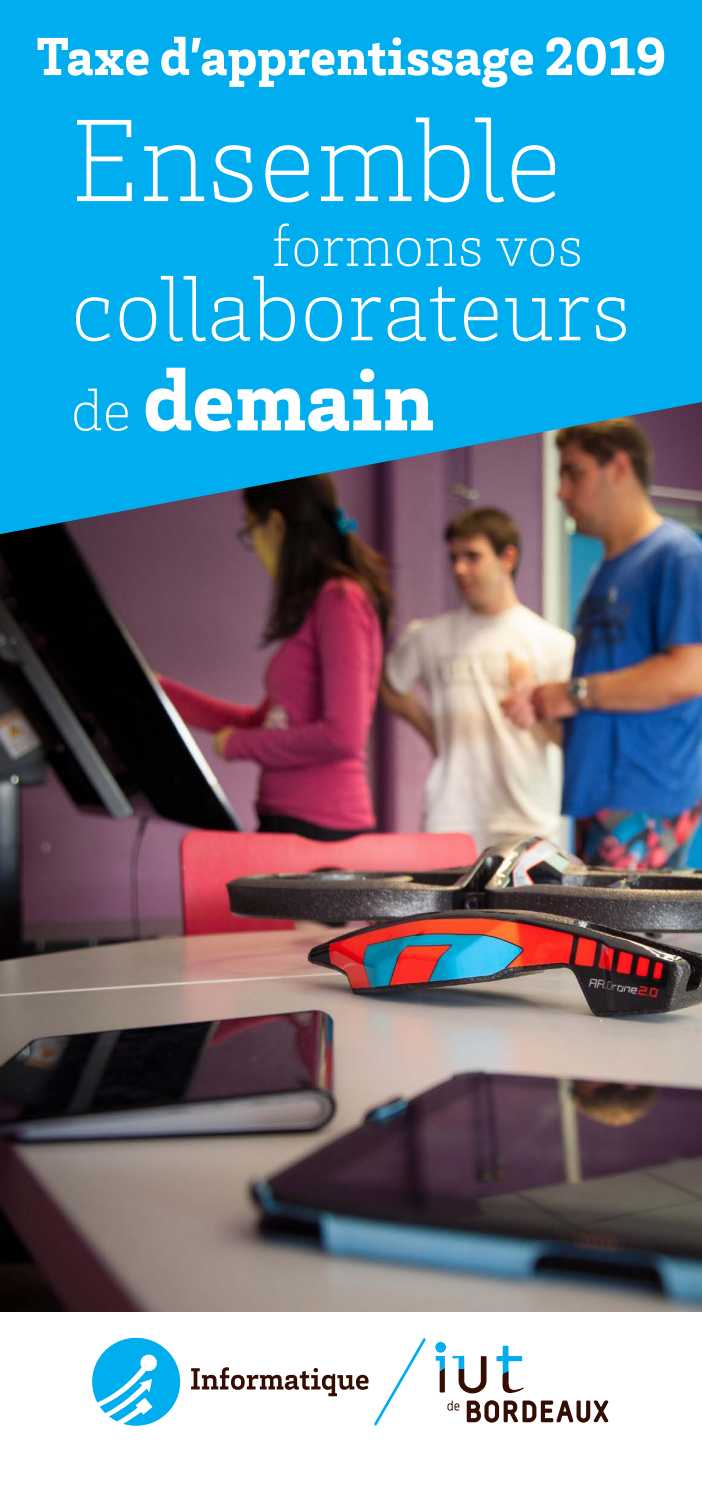
<style>
.page{position:relative;width:702px;height:1489px;background:#fff}
.page>*{position:absolute;margin:0;border:0;box-sizing:border-box;transform-origin:0 0}
.TXT_10{font:200 120px "Brix Slab";color:#fff}
.TXT_10-2{font:200 92.5px "Brix Slab";letter-spacing:.005em;color:#fff}
.TXT_10-3{font:900 90px "Brix Slab";color:#fff}
.TXT_10-4{font:200 60px "Brix Slab";color:#fff}
.TXT_10-5{font:900 55px "Brix Slab";color:#fff}
.s1{font-weight:200;font-size:60px}
</style>
<div class="page">
<img style="left:0;top:534px;width:702px;height:777px">
<svg style="left:0;top:0;width:702px;height:534px;background:#0da1db"></svg>
<svg style="left:374px;top:1338px;width:52px;height:87px"></svg>
<svg style="left:466px;top:1400px;width:142px;height:22px"></svg>
<svg style="left:447px;top:1400px;width:12px;height:10px"></svg>
<svg style="left:496px;top:1345px;width:27px;height:47px"></svg>
<svg style="left:452px;top:1355px;width:34px;height:38px"></svg>
<div style="left:435px;top:1341px;width:11px;height:11px;background:#00aeef;border-radius:50%"></div>
<svg style="left:435px;top:1356px;width:10px;height:36px"></svg>
<svg style="left:92px;top:1337px;width:88px;height:88px"></svg>
<svg style="left:191px;top:1367px;width:177px;height:28px"></svg>
<p class="TXT_10-5" style="left:36px;top:20px;width:631px">Taxe d’apprentissage 2019</p>
<p class="TXT_10" style="left:71px;top:85px;width:492px">Ensemble</p>
<p class="TXT_10-4" style="left:271px;top:208px;width:313px">formons vos</p>
<p class="TXT_10-2" style="left:71px;top:251px;width:561px">collaborateurs</p>
<p class="TXT_10-3" style="left:71px;top:340px;width:365px"><span class="s1">de</span> demain</p>
</div>
